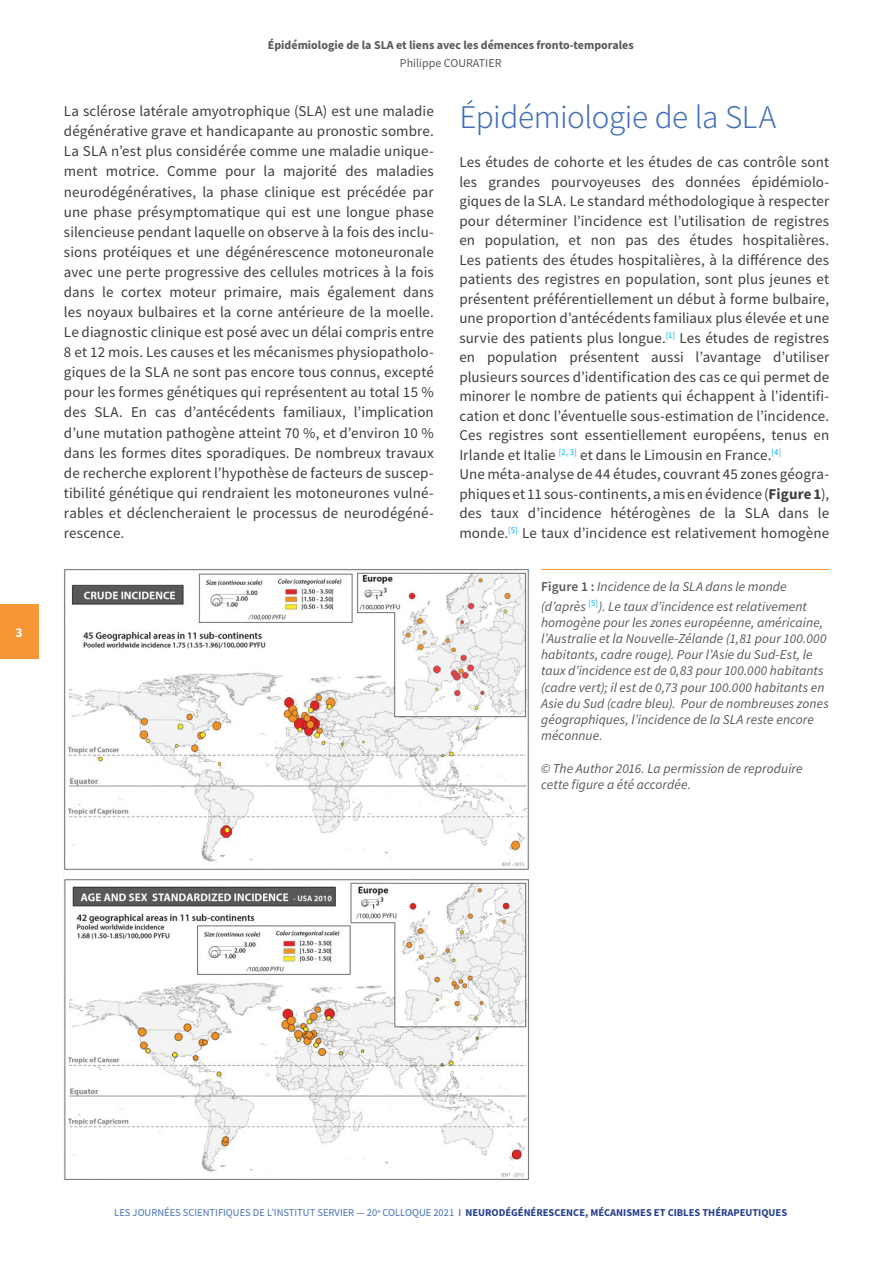
<style>
.page{position:relative;width:893px;height:1263px;background:#fff}
.page>*{position:absolute;margin:0;border:0;box-sizing:border-box;transform-origin:0 0}
.t1{font:300 33px "Assistant";letter-spacing:-.015em;color:#436fb7}
.t2{font:15px/20.1px "Source Sans Pro";letter-spacing:.01em;color:#3e3e3f;text-align:justify}
.t3{font:italic 13.5px/16.2px "Source Sans Pro";letter-spacing:.005em;color:#57585a}
.t4{font:700 13.5px "Source Sans Pro";color:#fff}
.t5{font:700 12px "Source Sans Pro";color:#57585a}
.t6{font:12px "Source Sans Pro";color:#57585a}
.t7{font:10.5px "Source Sans Pro";color:#436fb7}
.s1{font-weight:700}
.s2{font-weight:600;font-style:normal}
.s3{color:#253f8e}
.s4{font-weight:700;color:#253f8e}
</style>
<div class="page">
<div style="left:0;top:604px;width:38px;height:55px;background:#f79634"></div>
<hr style="left:541px;top:569px;width:288px;height:1px;background:#f79634">
<img style="left:64px;top:569px;width:465px;height:611px">
<p class="t4" style="left:16px;top:623px;width:9px">3</p>
<p class="t5" style="left:268px;top:37px;width:367px">Épidémiologie de la SLA et liens avec les démences fronto-temporales</p>
<p class="t6" style="left:400px;top:55px;width:103px">Philippe COURATIER</p>
<p class="t2" style="left:64px;top:101px;width:371px">La sclérose latérale amyotrophique (SLA) est une maladie dégénérative grave et handicapante au pronostic sombre.<br>La SLA n’est plus considérée comme une maladie unique&shy;ment motrice. Comme pour la majorité des maladies neurodégénératives, la phase clinique est précédée par une phase présymptomatique qui est une longue phase silencieuse pendant laquelle on observe à la fois des inclu&shy;sions protéiques et une dégénérescence motoneuronale avec une perte progressive des cellules motrices à la fois dans le cortex moteur primaire, mais également dans les noyaux bulbaires et la corne antérieure de la moelle.<br>Le diagnostic clinique est posé avec un délai compris entre 8 et 12 mois. Les causes et les mécanismes physiopatholo&shy;giques de la SLA ne sont pas encore tous connus, excepté pour les formes génétiques qui représentent au total 15 % des SLA. En cas d’antécédents familiaux, l’implication d’une mutation pathogène atteint 70 %, et d’environ 10 % dans les formes dites sporadiques. De nombreux travaux de recherche explorent l’hypothèse de facteurs de suscep&shy;tibilité génétique qui rendraient les motoneurones vulné&shy;rables et déclencheraient le processus de neurodégéné&shy;rescence.</p>
<p class="t1" style="left:459px;top:94px;width:318px">Épidémiologie de la SLA</p>
<p class="t2" style="left:459px;top:152px;width:371px;line-height:19.5px">Les études de cohorte et les études de cas contrôle sont les grandes pourvoyeuses des données épidémiolo&shy;giques de la SLA. Le standard méthodologique à respecter pour déterminer l’incidence est l’utilisation de registres en population, et non pas des études hospitalières.<br>Les patients des études hospitalières, à la différence des patients des registres en population, sont plus jeunes et présentent préférentiellement un début à forme bulbaire, une proportion d’antécédents familiaux plus élevée et une survie des patients plus longue.<sup>[1]</sup> Les études de registres en population présentent aussi l’avantage d’utiliser plusieurs sources d’identification des cas ce qui permet de minorer le nombre de patients qui échappent à l’identifi&shy;cation et donc l’éventuelle sous-estimation de l’incidence.<br>Ces registres sont essentiellement européens, tenus en Irlande et Italie <sup>[2,</sup> <sup>3]</sup> et dans le Limousin en France.<sup>[4]</sup></p>
<p class="t2" style="left:459px;top:465px;width:371px;line-height:19.5px">Une méta-analyse de 44 études, couvrant 45 zones géogra&shy;phiques et 11 sous-continents, a mis en évidence (<span class="s1">Figure 1</span>), des taux d’incidence hétérogènes de la SLA dans le monde.<sup>[5]</sup> Le taux d’incidence est relativement homogène</p>
<p class="t3" style="left:541px;top:577px;width:267px;line-height:19.5px"><span class="s2">Figure 1 :</span> Incidence de la SLA dans le monde (d’après <sup>[5]</sup>). Le taux d’incidence est relativement</p>
<p class="t3" style="left:541px;top:614px;width:289px">homogène pour les zones européenne, américaine, l’Australie et la Nouvelle-Zélande (1,81 pour 100.000 habitants, cadre rouge). Pour l’Asie du Sud-Est, le taux d’incidence est de 0,83 pour 100.000 habitants (cadre vert); il est de 0,73 pour 100.000 habitants en Asie du Sud (cadre bleu). Pour de nombreuses zones géographiques, l’incidence de la SLA reste encore méconnue.</p>
<p class="t3" style="left:541px;top:760px;width:263px">© The Author 2016. La permission de reproduire cette figure a été accordée.</p>
<p class="t7" style="left:114px;top:1206px;width:674px">LES JOURNÉES SCIENTIFIQUES DE L’INSTITUT SERVIER — 20<sup>e</sup> COLLOQUE 2021 <span class="s3">I</span> <span class="s4">NEURODÉGÉNÉRESCENCE, MÉCANISMES ET CIBLES THÉRAPEUTIQUES</span></p>
</div>
